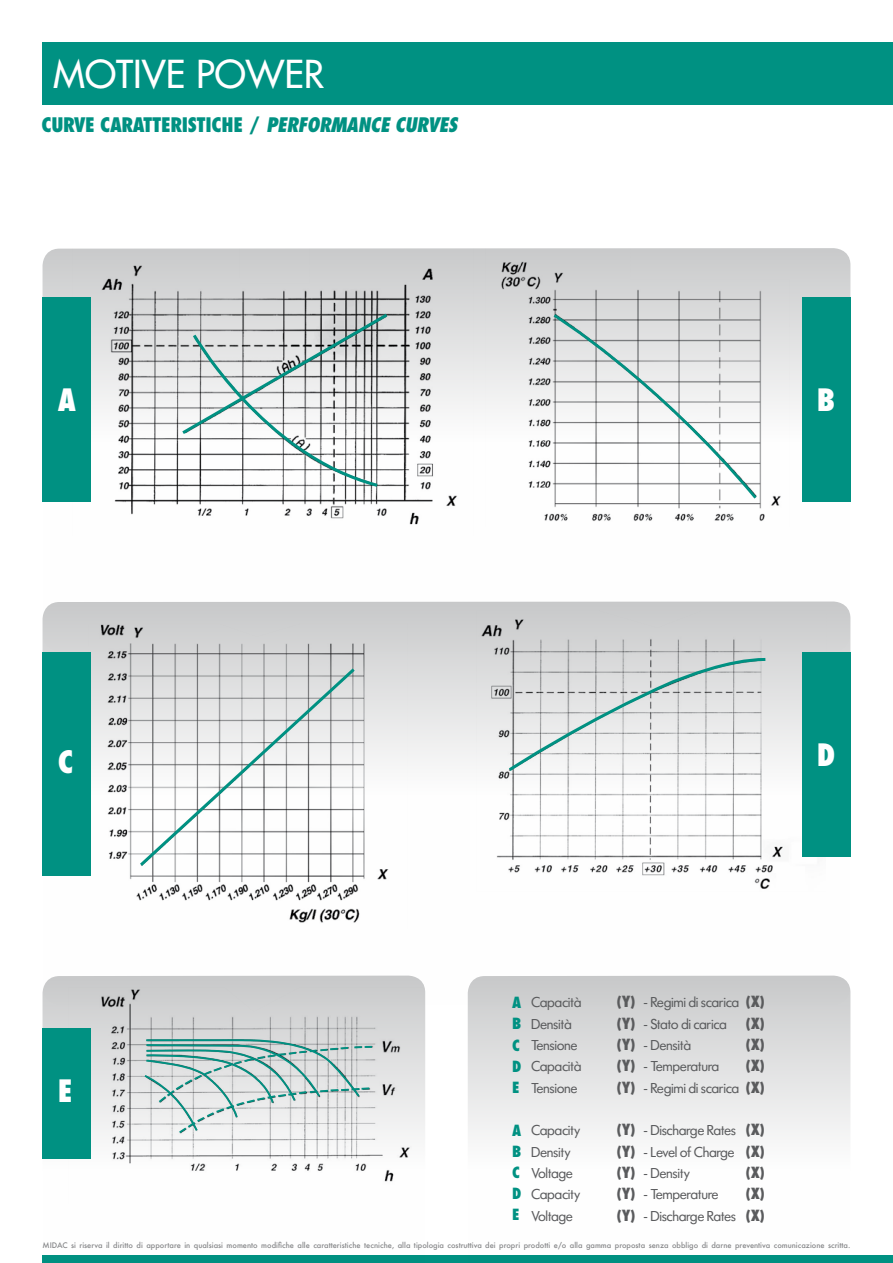
<style>
.page{position:relative;width:893px;height:1263px;background:#fff}
.page>*{position:absolute;margin:0;border:0;box-sizing:border-box;transform-origin:0 0}
.t1{font:500 37.5px "Futura Std";color:#fff}
.t2{font:800 condensed 30px "Futura Std";color:#fff}
.t3{font:800 condensed 19.5px "Futura Std";letter-spacing:-.02em;color:#009182}
.t4{font:15px "Futura SH";letter-spacing:.02em;color:#5a5b5d}
.t5{font:800 condensed 15px "Futura Std";color:#5a5b5d}
.t6{font:800 condensed 15px/21.1px "Futura Std";color:#009182}
.t7{font:500 7.5px "Futura";color:#88898b}
.s1{font-style:italic}
.s2{font-family:"Futura Std";font-weight:800;font-stretch:condensed}
</style>
<div class="page">
<div style="left:42px;top:1255px;width:851px;height:8px;background:#009182"></div>
<svg style="left:408px;top:652px;width:68px;height:353px"></svg>
<svg style="left:43px;top:975px;width:382px;height:162px;fill:#cacacb"></svg>
<svg style="left:468px;top:975px;width:382px;height:162px"></svg>
<svg style="left:43px;top:248px;width:807px;height:404px"></svg>
<div style="left:43px;top:43px;width:850px;height:62px;background:#009182"></div>
<img style="left:72px;top:248px;width:402px;height:288px">
<svg style="left:179px;top:311px;width:212px;height:178px"></svg>
<img style="left:485px;top:248px;width:305px;height:279px">
<svg style="left:551px;top:313px;width:208px;height:189px"></svg>
<img style="left:68px;top:987px;width:355px;height:195px">
<svg style="left:143px;top:1038px;width:229px;height:97px"></svg>
<div style="left:43px;top:298px;width:48px;height:204px;background:#009182"></div>
<div style="left:801px;top:298px;width:49px;height:204px;background:#009182"></div>
<div style="left:43px;top:1028px;width:48px;height:131px;background:#009182"></div>
<img style="left:476px;top:611px;width:350px;height:278px">
<img style="left:89px;top:624px;width:319px;height:299px">
<svg style="left:137px;top:665px;width:221px;height:204px"></svg>
<svg style="left:507px;top:656px;width:261px;height:117px"></svg>
<div style="left:43px;top:652px;width:48px;height:224px;background:#009182"></div>
<div style="left:801px;top:652px;width:49px;height:205px;background:#009182"></div>
<h1 class="t1" style="left:53px;top:51px;width:273px">MOTIVE POWER</h1>
<h3 class="t3" style="left:41px;top:112px;width:417px">CURVE CARATTERISTICHE / <span class="s1">PERFORMANCE CURVES</span></h3>
<h2 class="t2" style="left:58px;top:381px;width:20px">A</h2>
<h2 class="t2" style="left:817px;top:381px;width:17px">B</h2>
<h2 class="t2" style="left:58px;top:743px;width:18px">C</h2>
<h2 class="t2" style="left:817px;top:735px;width:20px">D</h2>
<h2 class="t2" style="left:58px;top:1072px;width:16px">E</h2>
<p class="t6" style="left:512px;top:992px;width:11px">A<br>B<br>C<br>D<br>E</p>
<p class="t4" style="left:531px;top:995px;width:51px">Capacità</p>
<p class="t4" style="left:617px;top:995px;width:149px"><span class="s2">(Y)</span> - Regimi di scarica <span class="s2">(X)</span></p>
<p class="t4" style="left:531px;top:1016px;width:42px">Densità</p>
<p class="t4" style="left:617px;top:1016px;width:111px"><span class="s2">(Y)</span> - Stato di carica</p>
<p class="t5" style="left:746px;top:1014px;width:20px">(X)</p>
<p class="t4" style="left:531px;top:1037px;width:47px">Tensione</p>
<p class="t4" style="left:617px;top:1037px;width:75px"><span class="s2">(Y)</span> - Densità</p>
<p class="t5" style="left:746px;top:1035px;width:20px">(X)</p>
<p class="t4" style="left:531px;top:1059px;width:51px">Capacità</p>
<p class="t4" style="left:617px;top:1059px;width:103px"><span class="s2">(Y)</span> - Temperatura</p>
<p class="t5" style="left:746px;top:1056px;width:20px">(X)</p>
<p class="t4" style="left:531px;top:1080px;width:47px">Tensione</p>
<p class="t4" style="left:617px;top:1080px;width:149px"><span class="s2">(Y)</span> - Regimi di scarica <span class="s2">(X)</span></p>
<p class="t4" style="left:531px;top:1122px;width:50px">Capacity</p>
<p class="t4" style="left:617px;top:1122px;width:149px"><span class="s2">(Y)</span> - Discharge Rates <span class="s2">(X)</span></p>
<p class="t4" style="left:531px;top:1144px;width:41px">Density</p>
<p class="t4" style="left:617px;top:1144px;width:149px"><span class="s2">(Y)</span> - Level of Charge <span class="s2">(X)</span></p>
<p class="t4" style="left:531px;top:1165px;width:43px">Voltage</p>
<p class="t4" style="left:617px;top:1165px;width:74px"><span class="s2">(Y)</span> - Density</p>
<p class="t5" style="left:746px;top:1163px;width:20px">(X)</p>
<p class="t4" style="left:531px;top:1186px;width:50px">Capacity</p>
<p class="t4" style="left:617px;top:1186px;width:103px"><span class="s2">(Y)</span> - Temperature</p>
<p class="t5" style="left:746px;top:1184px;width:20px">(X)</p>
<p class="t4" style="left:531px;top:1208px;width:43px">Voltage</p>
<p class="t4" style="left:617px;top:1208px;width:149px"><span class="s2">(Y)</span> - Discharge Rates <span class="s2">(X)</span></p>
<p class="t6" style="left:512px;top:1119px;width:11px">A<br>B<br>C<br>D<br>E</p>
<p class="t7" style="left:43px;top:1240px;width:809px">MIDAC si riserva il diritto di apportare in qualsiasi momento modifiche alle caratteristiche tecniche, alla tipologia costruttiva dei propri prodotti e/o alla gamma proposta senza obbligo di darne preventiva comunicazione scritta.</p>
</div>
